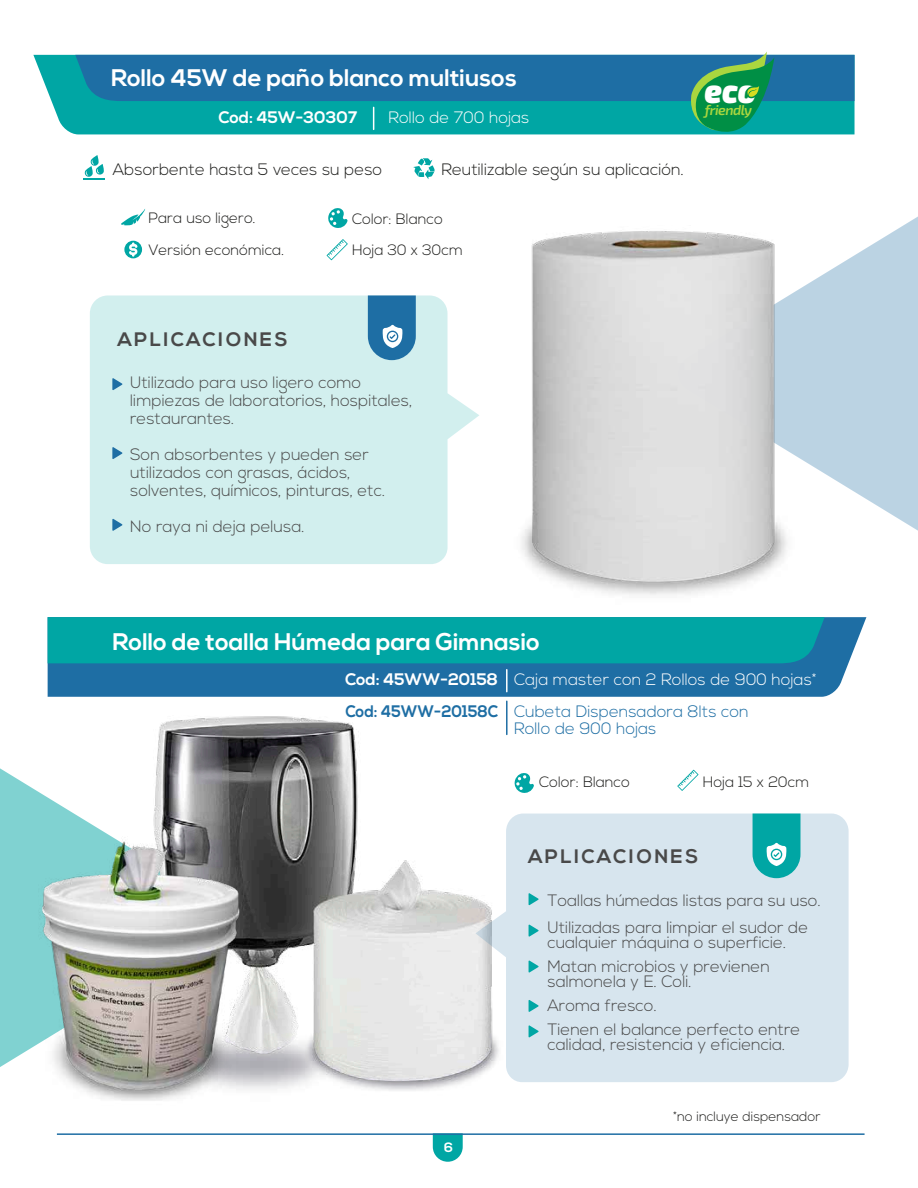
<style>
.page{position:relative;width:918px;height:1188px;background:#fff}
.page>*{position:absolute;margin:0;border:0;box-sizing:border-box;transform-origin:0 0}
.t1{font:italic 900 34.2px "Exo 2";color:#fff;scale:.87 1}
.t2{font:700 24px "Nexa";color:#fff}
.t3{font:700 19.5px "Nexa";letter-spacing:.12em;color:#494949}
.t4{font:700 16.65px "Nexa";color:#fff}
.t5{font:300 16.5px/18px "Nexa";color:#494949}
.t6{font:300 16.5px "Nexa";color:#fff}
.t7{font:300 16.5px "Nexa";color:#1d1d1b}
.t8{font:300 16.5px/16.8px "Nexa";color:#1e6ea4}
.t9{font:300 15px/31.5px "Nexa";color:#1d1d1b}
.t10{font:italic 600 14.1px "Exo 2";letter-spacing:-.04em;color:#aad63f}
.t11{font:300 13.5px "Nexa";color:#1d1d1b}
.t12{font:700 13.5px "Nexa";color:#fff}
.s1{font-weight:700;font-size:16.65px}
</style>
<div class="page">
<svg style="left:0;top:768px;width:111px;height:299px;fill:#80d2d1"></svg>
<img style="left:153px;top:716px;width:379px;height:428px">
<svg style="left:475px;top:814px;width:374px;height:268px;background:#d9e5ee"></svg>
<svg style="left:433px;top:1135px;width:30px;height:27px"></svg>
<svg style="left:48px;top:617px;width:818px;height:80px;background:#2875a8"></svg>
<div style="left:48px;top:617px;width:777px;height:46px;background:#00a6a4"></div>
<svg style="left:529px;top:893px;width:10px;height:12px"></svg>
<svg style="left:529px;top:924px;width:10px;height:13px"></svg>
<svg style="left:529px;top:960px;width:10px;height:13px"></svg>
<svg style="left:529px;top:1000px;width:10px;height:12px"></svg>
<svg style="left:529px;top:1025px;width:10px;height:13px"></svg>
<svg style="left:90px;top:295px;width:389px;height:269px;background:#d5f0ef"></svg>
<svg style="left:112px;top:378px;width:10px;height:12px"></svg>
<svg style="left:112px;top:447px;width:10px;height:12px"></svg>
<svg style="left:112px;top:519px;width:10px;height:12px"></svg>
<svg style="left:513px;top:772px;width:21px;height:22px"></svg>
<svg style="left:677px;top:770px;width:21px;height:21px"></svg>
<hr style="left:506px;top:670px;width:2px;height:22px;background:#fff">
<hr style="left:506px;top:701px;width:2px;height:33px;background:#1e6ea4">
<hr style="left:57px;top:1133px;width:808px;height:2px;background:#1e6ea4">
<svg style="left:796px;top:216px;width:122px;height:315px;fill:#bbd3e3"></svg>
<svg style="left:33px;top:55px;width:42px;height:79px;fill:#00a6a4"></svg>
<svg style="left:121px;top:209px;width:24px;height:17px"></svg>
<svg style="left:328px;top:208px;width:20px;height:20px"></svg>
<svg style="left:327px;top:239px;width:21px;height:21px"></svg>
<svg style="left:124px;top:241px;width:18px;height:17px"></svg>
<svg style="left:368px;top:295px;width:48px;height:65px;background:#4286b3"></svg>
<svg style="left:753px;top:814px;width:47px;height:64px;background:#28b3b2"></svg>
<svg style="left:84px;top:155px;width:20px;height:22px"></svg>
<hr style="left:83px;top:178px;width:22px;height:2px;background:#00a6a4">
<svg style="left:413px;top:158px;width:22px;height:21px"></svg>
<img style="left:521px;top:231px;width:275px;height:364px">
<svg style="left:75px;top:51px;width:780px;height:84px;background:#1e8da2"></svg>
<img style="left:31px;top:836px;width:220px;height:290px">
<h2 class="t2" style="left:111px;top:64px;width:407px">Rollo 45W de paño blanco multiusos</h2>
<p class="t4" style="left:219px;top:107px;width:140px">Cod: 45W-30307</p>
<p class="t6" style="left:388px;top:108px;width:143px">Rollo de 700 hojas</p>
<p class="t7" style="left:113px;top:160px;width:271px">Absorbente hasta 5 veces su peso</p>
<p class="t7" style="left:441px;top:160px;width:244px">Reutilizable según su aplicación.</p>
<p class="t9" style="left:148px;top:203px;width:137px">Para uso ligero.<br>Versión económica.</p>
<p class="t9" style="left:352px;top:204px;width:112px">Color: Blanco<br>Hoja 30 x 30cm</p>
<h1 class="t1" style="left:705px;top:70px;width:61px">eco</h1>
<p class="t10" style="left:705px;top:102px;width:49px">friendly</p>
<p class="t3" style="left:117px;top:328px;width:172px">APLICACIONES</p>
<p class="t5" style="left:130px;top:374px;width:284px">Utilizado para uso ligero como limpiezas de laboratorios, hospitales, restaurantes.</p>
<p class="t5" style="left:130px;top:446px;width:257px">Son absorbentes y pueden ser utilizados con grasas, ácidos, solventes, químicos, pinturas, etc.</p>
<p class="t5" style="left:130px;top:518px;width:176px">No raya ni deja pelusa.</p>
<h2 class="t2" style="left:112px;top:628px;width:429px">Rollo de toalla Húmeda para Gimnasio</h2>
<p class="t6" style="left:345px;top:670px;width:473px"><span class="s1">Cod: 45WW-20158</span> Caja master con 2 Rollos de 900 hojas*</p>
<p class="t8" style="left:514px;top:704px;width:236px;text-indent:-169px"><span class="s1">Cod: 45WW-20158C</span> Cubeta Dispensadora 8lts con<br>Rollo de 900 hojas</p>
<p class="t9" style="left:539px;top:767px;width:92px">Color: Blanco</p>
<p class="t9" style="left:703px;top:767px;width:108px">Hoja 15 x 20cm</p>
<p class="t3" style="left:528px;top:845px;width:172px">APLICACIONES</p>
<p class="t5" style="left:547px;top:887px;width:275px;line-height:27px">Toallas húmedas listas para su uso.<br>Utilizadas para limpiar el sudor de</p>
<p class="t5" style="left:547px;top:931px;width:240px;line-height:24px">cualquier máquina o superficie.<br>Matan microbios y previenen</p>
<p class="t5" style="left:547px;top:970px;width:254px;line-height:24px">salmonela y E. Coli.<br>Aroma fresco.<br>Tienen el balance perfecto entre</p>
<p class="t5" style="left:547px;top:1036px;width:239px">calidad, resistencia y eficiencia.</p>
<p class="t12" style="left:444px;top:1140px;width:10px">6</p>
<p class="t11" style="left:673px;top:1109px;width:149px">*no incluye dispensador</p>
</div>
